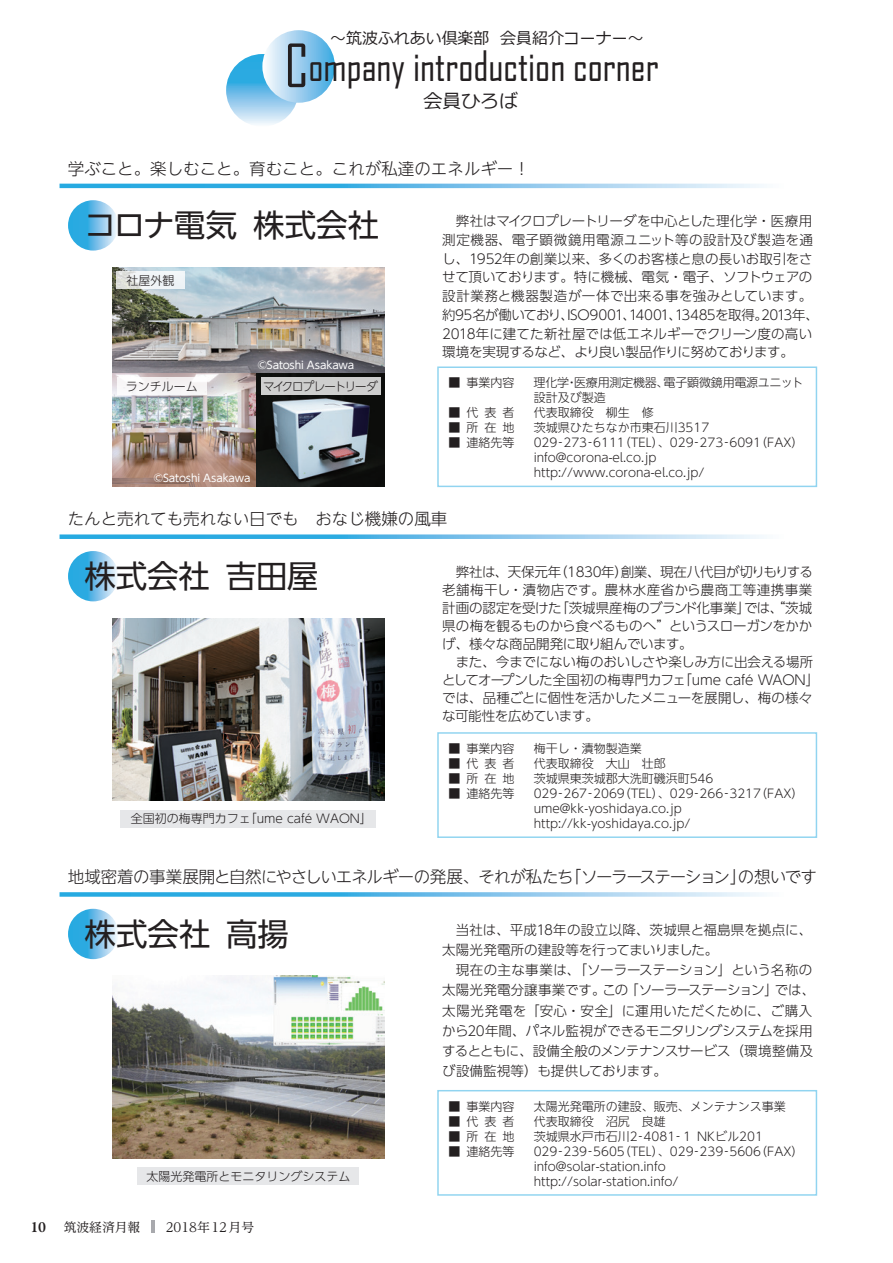
<style>
.page{position:relative;width:893px;height:1263px;background:#fff}
.page>*{position:absolute;margin:0;border:0;box-sizing:border-box;transform-origin:0 0}
.t1{font:40.05px "Agency FB";color:#231f20}
.t2{font:31.5px "UD Shin Go NT Pr 6 N";color:#231f20}
.t3{font:19.05px "Meiryo";color:#231f20}
.t4{font:300 16.5px "UD Shin Go NT Pr 6 N";color:#231f20}
.t5{font:300 16.5px "UD Shin Go NT Pr 6 N";letter-spacing:-.05em;color:#231f20}
.t6{font:16.05px "Meiryo";color:#231f20}
.t7{font:300 13.5px/18px "UD Shin Go Pro";letter-spacing:-.01em;color:#231f20}
.t8{font:12.75px "UD Reimin Pr 6 N";color:#231f20}
.t9{font:300 12px/15px "UD Shin Go NT Pr 6 N";color:#231f20}
.t10{font:300 12px "UD Shin Go Pro";color:#231f20}
.t11{font:300 12px "UD Shin Go Pro";letter-spacing:-.085em;color:#231f20;scale:.95 1}
.t12{font:10.5px "UD Shin Go Pr 6";letter-spacing:-.01em;color:#fff}
.s1{font-size:57.15px}
.s2{font-family:"Garamond Premr Pro";font-weight:600;font-size:15.9px}
</style>
<div class="page">
<img style="left:112px;top:976px;width:272px;height:183px">
<div style="left:138px;top:1168px;width:221px;height:17px;background:#e6e7e9"></div>
<svg style="left:68px;top:909px;width:50px;height:50px;background:#6abee8"></svg>
<svg style="left:60px;top:892px;width:704px;height:5px;background:#7bc6eb"></svg>
<img style="left:112px;top:618px;width:272px;height:183px">
<div style="left:121px;top:810px;width:255px;height:17px;background:#e6e7e9"></div>
<svg style="left:68px;top:551px;width:50px;height:50px;background:#6abee8"></svg>
<svg style="left:60px;top:534px;width:704px;height:5px;background:#7bc6eb"></svg>
<img style="left:112px;top:267px;width:272px;height:219px">
<div style="left:117px;top:378px;width:89px;height:17px;background:#f7f5f6"></div>
<div style="left:261px;top:378px;width:119px;height:17px;background:#cecece"></div>
<svg style="left:117px;top:271px;width:68px;height:18px"></svg>
<svg style="left:68px;top:200px;width:50px;height:51px;background:#6dbfe8"></svg>
<svg style="left:60px;top:184px;width:704px;height:4px;background:#6cc0e9"></svg>
<svg style="left:226px;top:54px;width:73px;height:73px;background:#7fc6eb"></svg>
<div style="left:262px;top:30px;width:73px;height:73px;background:linear-gradient(to right,#fefafd,#3fa8e1);border-radius:36px"></div>
<hr style="left:151px;top:1220px;width:4px;height:13px;background:#a8a9ad">
<p class="t6" style="left:330px;top:27px;width:315px">～筑波ふれあい倶楽部 会員紹介コーナー～</p>
<h1 class="t1" style="left:284px;top:41px;width:376px"><span class="s1">C</span>ompany introduction corner</h1>
<h3 class="t3" style="left:424px;top:88px;width:96px">会員ひろば</h3>
<p class="t4" style="left:68px;top:155px;width:463px">学ぶこと。楽しむこと。育むこと。これが私達のエネルギー！</p>
<h2 class="t2" style="left:84px;top:200px;width:296px">コロナ電気株式会社</h2>
<p class="t7" style="left:442px;top:211px;width:378px;line-height:18.8px;text-indent:14px">弊社はマイクロプレートリーダを中心とした理化学・医療用測定機器、電子顕微鏡用電源ユニット等の設計及び製造を通し、1952年の創業以来、多くのお客様と息の長いお取引をさせて頂いております。特に機械、電気・電子、ソフトウェアの設計業務と機器製造が一体で出来る事を強みとしています。約95名が働いており、ISO9001、14001、13485を取得。2013年、2018年に建てた新社屋では低エネルギーでクリーン度の高い環境を実現するなど、より良い製品作りに努めております。</p>
<p class="t10" style="left:127px;top:270px;width:49px">社屋外観</p>
<p class="t12" style="left:258px;top:356px;width:98px">©Satoshi Asakawa</p>
<p class="t10" style="left:126px;top:377px;width:74px">ランチルーム</p>
<p class="t11" style="left:263px;top:377px;width:122px">マイクロプレートリーダ</p>
<p class="t12" style="left:154px;top:469px;width:98px">©Satoshi Asakawa</p>
<p class="t9" style="left:449px;top:375px;width:67px">■ 事業内容</p>
<p class="t9" style="left:534px;top:375px;width:272px">理化学・医療用測定機器、電子顕微鏡用電源ユニット設計及び製造</p>
<p class="t9" style="left:449px;top:405px;width:67px">■代表者</p>
<p class="t9" style="left:534px;top:405px;width:121px">代表取締役　柳生　修</p>
<p class="t9" style="left:449px;top:420px;width:67px">■所在地</p>
<p class="t9" style="left:534px;top:420px;width:177px">茨城県ひたちなか市東石川3517</p>
<p class="t9" style="left:449px;top:435px;width:67px">■ 連絡先等</p>
<p class="t9" style="left:534px;top:435px;width:271px">029‐273‐6111（TEL）、029‐273‐6091（FAX）info@corona-el.co.jp http://www.corona-el.co.jp/</p>
<p class="t4" style="left:68px;top:506px;width:381px">たんと売れても売れない日でも　おなじ機嫌の風車</p>
<h2 class="t2" style="left:84px;top:550px;width:236px">株式会社吉田屋</h2>
<p class="t7" style="left:442px;top:562px;width:372px;text-align:justify;text-indent:14px">弊社は、天保元年（1830年）創業、現在八代目が切りもりする老舗梅干し・漬物店です。農林水産省から農商工等連携事業計画の認定を受けた「茨城県産梅のブランド化事業」では、“茨城県の梅を観るものから食べるものへ”というスローガンをかかげ、様々な商品開発に取り組んでいます。</p>
<p class="t7" style="left:442px;top:652px;width:379px;text-indent:14px">また、今までにない梅のおいしさや楽しみ方に出会える場所としてオープンした全国初の梅専門カフェ「ume café WAON」では、品種ごとに個性を活かしたメニューを展開し、梅の様々な可能性を広めています。</p>
<p class="t10" style="left:131px;top:809px;width:243px">全国初の梅専門カフェ「ume café WAON」</p>
<p class="t9" style="left:449px;top:740px;width:67px">■ 事業内容</p>
<p class="t9" style="left:534px;top:740px;width:109px">梅干し・漬物製造業</p>
<p class="t9" style="left:449px;top:755px;width:67px">■代表者</p>
<p class="t9" style="left:534px;top:755px;width:133px">代表取締役　大山　壮郎</p>
<p class="t9" style="left:449px;top:770px;width:67px">■所在地</p>
<p class="t9" style="left:534px;top:770px;width:181px">茨城県東茨城郡大洗町磯浜町546</p>
<p class="t9" style="left:449px;top:785px;width:67px">■ 連絡先等</p>
<p class="t9" style="left:534px;top:785px;width:271px">029‐267‐2069（TEL）、029‐266‐3217（FAX）ume@kk-yoshidaya.co.jp http://kk-yoshidaya.co.jp/</p>
<p class="t5" style="left:68px;top:863px;width:751px">地域密着の事業展開と自然にやさしいエネルギーの発展、それが私たち「ソーラーステーション」の想いです</p>
<h2 class="t2" style="left:84px;top:908px;width:206px">株式会社高揚</h2>
<p class="t7" style="left:442px;top:919px;width:371px;line-height:20.2px;text-indent:14px">当社は、平成18年の設立以降、茨城県と福島県を拠点に、太陽光発電所の建設等を行ってまいりました。</p>
<p class="t7" style="left:442px;top:959px;width:375px;line-height:20.2px;text-indent:14px">現在の主な事業は、「ソーラーステーション」という名称の太陽光発電分譲事業です。この「ソーラーステーション」では、太陽光発電を「安心・安全」に運用いただくために、ご購入から20年間、パネル監視ができるモニタリングシステムを採用するとともに、設備全般のメンテナンスサービス（環境整備及び設備監視等）も提供しております。</p>
<p class="t10" style="left:146px;top:1167px;width:205px">太陽光発電所とモニタリングシステム</p>
<p class="t8" style="left:30px;top:1216px;width:225px"><span class="s2">10</span> 筑波経済月報　　2018年 12月号</p>
<p class="t9" style="left:449px;top:1098px;width:68px">■ 事業内容</p>
<p class="t9" style="left:534px;top:1098px;width:253px">太陽光発電所の建設、販売、メンテナンス事業</p>
<p class="t9" style="left:449px;top:1113px;width:67px">■代表者</p>
<p class="t9" style="left:534px;top:1113px;width:133px">代表取締役　沼尻　良雄</p>
<p class="t9" style="left:449px;top:1128px;width:67px">■所在地</p>
<p class="t9" style="left:534px;top:1128px;width:231px">茨城県水戸市石川2‐4081‐１ NKビル201</p>
<p class="t9" style="left:449px;top:1143px;width:67px">■ 連絡先等</p>
<p class="t9" style="left:534px;top:1143px;width:271px">029‐239‐5605（TEL）、029‐239‐5606（FAX）info@solar-station.info http://solar-station.info/</p>
</div>
